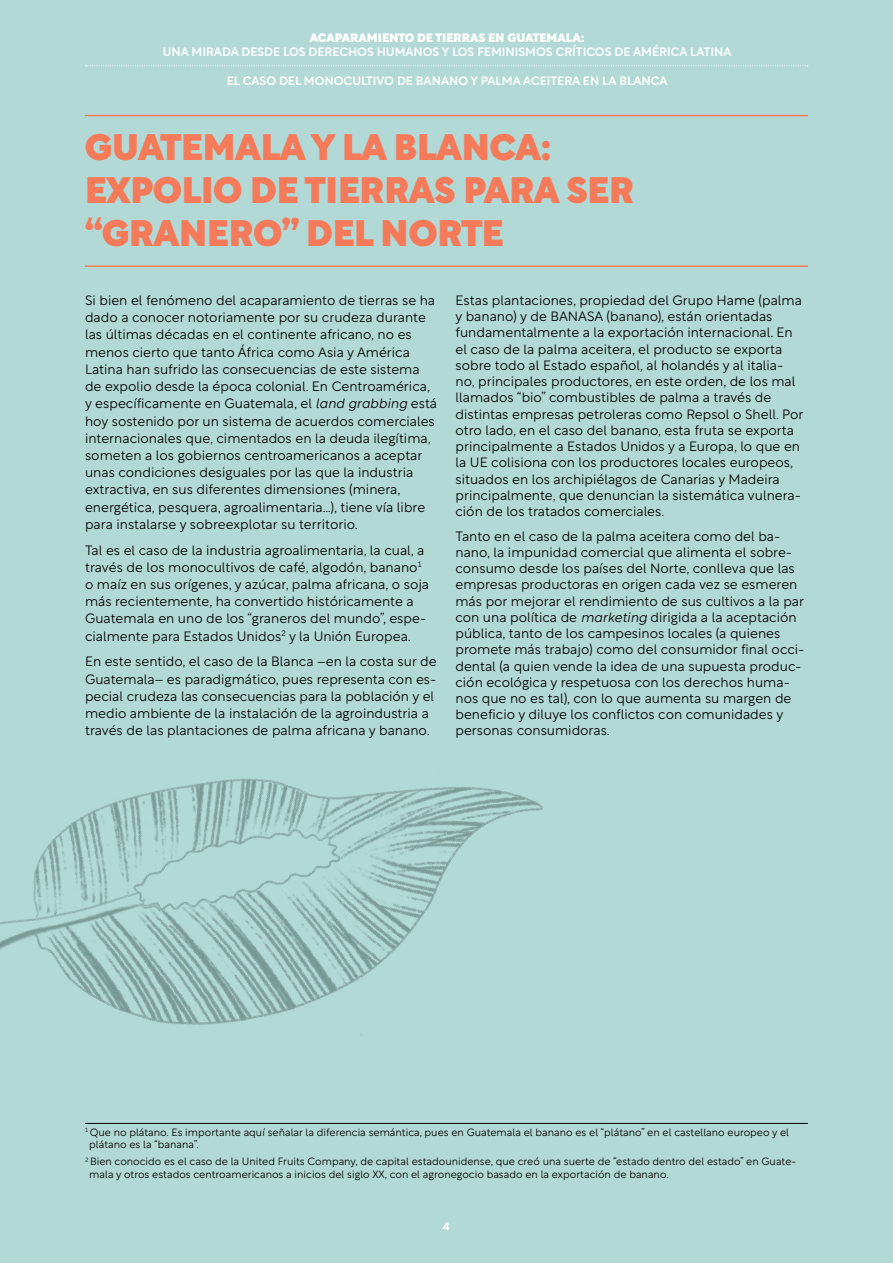
<style>
.page{position:relative;width:893px;height:1263px;background:#b2d9d6}
.page>*{position:absolute;margin:0;border:0;box-sizing:border-box;transform-origin:0 0}
.t1{font:900 36px/43.2px "Rotunda";color:#f57a5a}
.t2{font:300 13.5px/16.2px "Rotunda";color:#000}
.t3{font:500 12px "Rotunda";color:#fff}
.t4{font:900 12px "Rotunda";color:#fff}
.t5{font:300 10.5px/12.6px "Rotunda";color:#000}
.s1{font-style:italic}
</style>
<div class="page">
<img style="left:0;top:778px;width:705px;height:345px">
<hr style="left:85px;top:115px;width:723px;height:1px;background:#f57a5a">
<hr style="left:85px;top:265px;width:723px;height:2px;background:#f57a5a">
<hr style="left:85px;top:1123px;width:723px;height:1px;background:#000">
<svg style="left:86px;top:65px;width:722px;height:1px"></svg>
<p class="t4" style="left:310px;top:27px;width:276px">ACAPARAMIENTO DE TIERRAS EN GUATEMALA:</p>
<p class="t3" style="left:163px;top:42px;width:570px">UNA MIRADA DESDE LOS DERECHOS HUMANOS Y LOS FEMINISMOS CRÍTICOS DE AMÉRICA LATINA</p>
<p class="t3" style="left:227px;top:70px;width:442px">EL CASO DEL MONOCULTIVO DE BANANO Y PALMA ACEITERA EN LA BLANCA</p>
<h1 class="t1" style="left:85px;top:121px;width:550px">GUATEMALA Y LA BLANCA:<br>EXPOLIO DE TIERRAS PARA SER “GRANERO” DEL NORTE</h1>
<p class="t2" style="left:85px;top:290px;width:354px;line-height:17.2px">Si bien el fenómeno del acaparamiento de tierras se ha dado a conocer notoriamente por su crudeza durante las últimas décadas en el continente africano, no es menos cierto que tanto África como Asia y América Latina han sufrido las consecuencias de este sistema de expolio desde la época colonial. En Centroamérica, y específicamente en Guatemala, el <span class="s1">land grabbing</span> está hoy sostenido por un sistema de acuerdos comerciales internacionales que, cimentados en la deuda ilegítima, someten a los gobiernos centroamericanos a aceptar unas condiciones desiguales por las que la industria extractiva, en sus diferentes dimensiones (minera, energética, pesquera, agroalimentaria…), tiene vía libre para instalarse y sobreexplotar su territorio.</p>
<p class="t2" style="left:85px;top:540px;width:346px;line-height:17.2px">Tal es el caso de la industria agroalimentaria, la cual, a través de los monocultivos de café, algodón, banano<sup>1 </sup>o maíz en sus orígenes, y azúcar, palma africana, o soja más recientemente, ha convertido históricamente a Guatemala en uno de los “graneros del mundo”, espe&shy;cialmente para Estados Unidos<sup>2</sup> y la Unión Europea.</p>
<p class="t2" style="left:85px;top:651px;width:353px;line-height:17.2px">En este sentido, el caso de la Blanca –en la costa sur de Guatemala– es paradigmático, pues representa con es&shy;pecial crudeza las consecuencias para la población y el medio ambiente de la instalación de la agroindustria a través de las plantaciones de palma africana y banano.</p>
<p class="t2" style="left:455px;top:291px;width:349px">Estas plantaciones, propiedad del Grupo Hame (palma y banano) y de BANASA (banano), están orientadas fundamentalmente a la exportación internacional. En el caso de la palma aceitera, el producto se exporta sobre todo al Estado español, al holandés y al italia&shy;no, principales productores, en este orden, de los mal llamados “bio” combustibles de palma a través de distintas empresas petroleras como Repsol o Shell. Por otro lado, en el caso del banano, esta fruta se exporta principalmente a Estados Unidos y a Europa, lo que en la UE colisiona con los productores locales europeos, situados en los archipiélagos de Canarias y Madeira principalmente, que denuncian la sistemática vulnera&shy;ción de los tratados comerciales.</p>
<p class="t2" style="left:455px;top:526px;width:350px">Tanto en el caso de la palma aceitera como del ba&shy;nano, la impunidad comercial que alimenta el sobre&shy;consumo desde los países del Norte, conlleva que las empresas productoras en origen cada vez se esmeren más por mejorar el rendimiento de sus cultivos a la par con una política de <span class="s1">marketing</span> dirigida a la aceptación pública, tanto de los campesinos locales (a quienes promete más trabajo) como del consumidor final occi&shy;dental (a quien vende la idea de una supuesta produc&shy;ción ecológica y respetuosa con los derechos huma&shy;nos que no es tal), con lo que aumenta su margen de beneficio y diluye los conflictos con comunidades y personas consumidoras.</p>
<p class="t5" style="left:89px;top:1125px;width:701px;text-indent:-4px"><sup>1</sup> Que no plátano. Es importante aquí señalar la diferencia semántica, pues en Guatemala el banano es el “plátano” en el castellano europeo y el plátano es la “banana”.</p>
<p class="t5" style="left:89px;top:1154px;width:709px;text-indent:-4px"><sup>2</sup> Bien conocido es el caso de la United Fruits Company, de capital estadounidense, que creó una suerte de “estado dentro del estado” en Guate&shy;mala y otros estados centroamericanos a inicios del siglo XX, con el agronegocio basado en la exportación de banano.</p>
<p class="t3" style="left:443px;top:1216px;width:9px">4</p>
</div>
